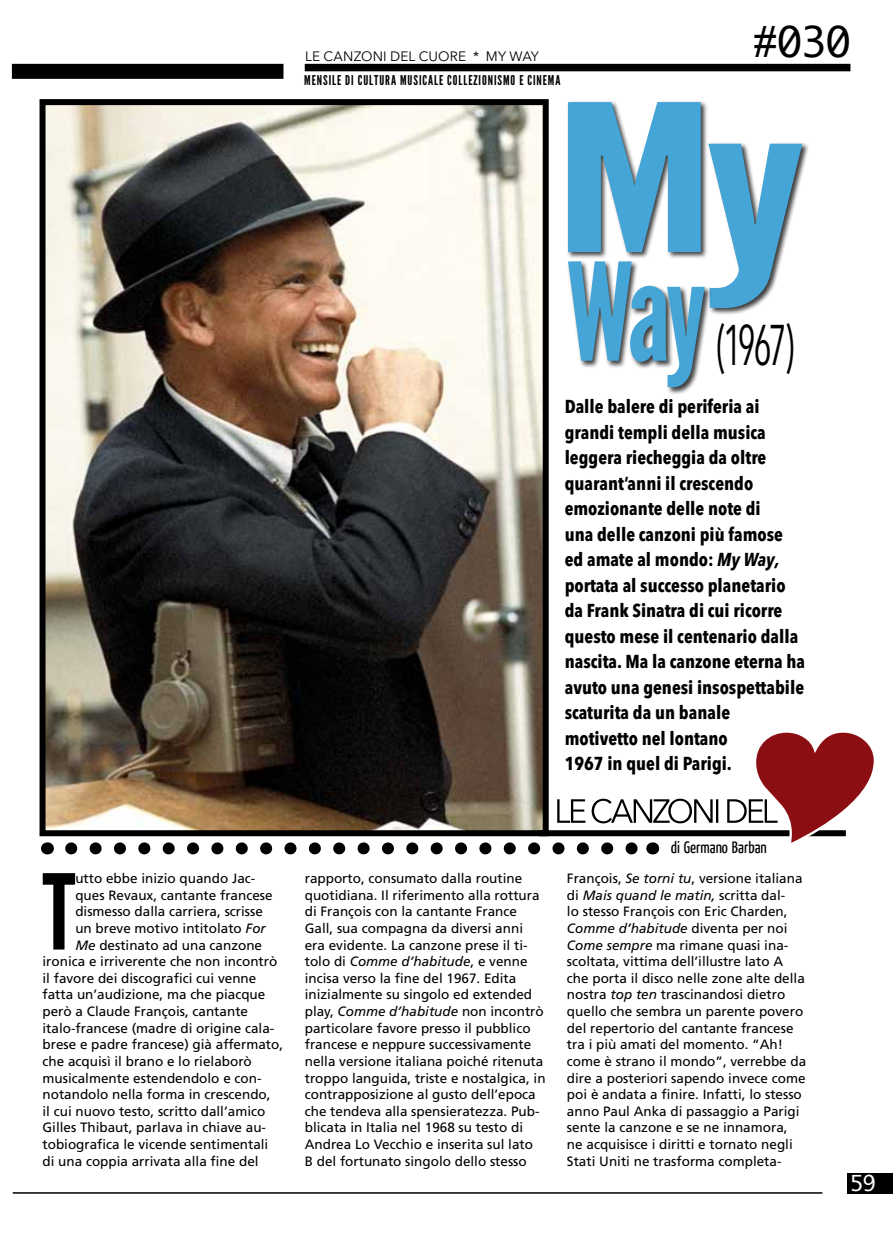
<style>
.page{position:relative;width:893px;height:1234px;background:#fff}
.page>*{position:absolute;margin:0;border:0;box-sizing:border-box;transform-origin:0 0}
.t1{font:103.8px "League Gothic";color:#000}
.t2{font:condensed 56.7px "Avenir Next LT Pro";color:#000;scale:.67 1}
.t3{font:40.5px "Monaco";color:#000}
.t4{font:21px "Monaco";color:#fff}
.t5{font:700 condensed 18.6px/25.5px "Avenir Next LT Pro";color:#000}
.t6{font:16.5px "Yanone Kaffeesatz";color:#000}
.t7{font:13.5px/16.6px "Frutiger";color:#000}
.t8{font:13.5px "League Gothic";letter-spacing:.07em;color:#000}
.t9{font:13.5px "Avenir Next LT Pro";letter-spacing:.015em;color:#000}
.s1{font-style:italic}
</style>
<div class="page">
<hr style="left:13px;top:1191px;width:809px;height:2px;background:#000">
<div style="left:847px;top:1172px;width:45px;height:21px;background:#000"></div>
<div style="left:12px;top:64px;width:271px;height:15px;background:#000"></div>
<div style="left:305px;top:64px;width:545px;height:7px;background:#000"></div>
<img style="left:47px;top:106px;width:495px;height:723px">
<div style="left:40px;top:99px;width:509px;height:737px;border:6px solid #000"></div>
<div style="left:566px;top:100px;width:243px;height:215px;background:#000;opacity:.75"></div>
<svg style="left:568px;top:102px;width:234px;height:206px;fill:#46a5d7"></svg>
<div style="left:566px;top:260px;width:146px;height:135px;background:#000;opacity:.75"></div>
<svg style="left:568px;top:261px;width:137px;height:126px"></svg>
<svg style="left:47px;top:842px;width:1px;height:12px"></svg>
<svg style="left:71px;top:729px;width:803px;height:125px"></svg>
<p class="t9" style="left:305px;top:48px;width:236px">LE CANZONI DEL CUORE * MY WAY</p>
<p class="t8" style="left:304px;top:72px;width:258px">MENSILE DI CULTURA MUSICALE COLLEZIONISMO E CINEMA</p>
<h3 class="t3" style="left:753px;top:16px;width:99px">#030</h3>
<h2 class="t2" style="left:717px;top:311px;width:117px">(1967)</h2>
<p class="t5" style="left:565px;top:393px;width:242px">Dalle balere di periferia ai grandi templi della musica leggera riecheggia da oltre quarant’anni il crescendo emozionante delle note di<br>una delle canzoni più famose ed amate al mondo: <span class="s1">My Way, </span>portata al successo planetario da Frank Sinatra di cui ricorre questo mese il centenario dalla nascita. Ma la canzone eterna ha avuto una genesi insospettabile scaturita da un banale motivetto nel lontano<br>1967 in quel di Parigi.</p>
<h1 class="t1" style="left:43px;top:850px;width:34px">T</h1>
<p class="t7" style="left:75px;top:869px;width:182px">utto ebbe inizio quando Jac-</p>
<p class="t7" style="left:75px;top:886px;width:199px">ques Revaux, cantante francese</p>
<p class="t7" style="left:75px;top:903px;width:189px">dismesso dalla carriera, scrisse</p>
<p class="t7" style="left:75px;top:919px;width:192px">un breve motivo intitolato <span class="s1">For</span></p>
<p class="t7" style="left:75px;top:936px;width:188px"><span class="s1">Me</span> destinato ad una canzone</p>
<p class="t7" style="left:43px;top:952px;width:236px">ironica e irriverente che non incontrò</p>
<p class="t7" style="left:43px;top:969px;width:215px">il favore dei discografici cui venne</p>
<p class="t7" style="left:43px;top:986px;width:224px">fatta un’audizione, ma che piacque</p>
<p class="t7" style="left:43px;top:1002px;width:207px">però a Claude François, cantante</p>
<p class="t7" style="left:43px;top:1019px;width:233px">italo-francese (madre di origine cala-</p>
<p class="t7" style="left:43px;top:1035px;width:242px">brese e padre francese) già affermato,</p>
<p class="t7" style="left:43px;top:1052px;width:211px">che acquisì il brano e lo rielaborò</p>
<p class="t7" style="left:43px;top:1069px;width:221px">musicalmente estendendolo e con-</p>
<p class="t7" style="left:43px;top:1085px;width:230px">notandolo nella forma in crescendo,</p>
<p class="t7" style="left:43px;top:1102px;width:224px">il cui nuovo testo, scritto dall’amico</p>
<p class="t7" style="left:43px;top:1118px;width:225px">Gilles Thibaut, parlava in chiave au-</p>
<p class="t7" style="left:43px;top:1135px;width:227px">tobiografica le vicende sentimentali</p>
<p class="t7" style="left:43px;top:1152px;width:218px">di una coppia arrivata alla fine del</p>
<p class="t6" style="left:671px;top:836px;width:98px">di Germano Barban</p>
<p class="t7" style="left:305px;top:869px;width:242px">rapporto, consumato dalla routine quotidiana. Il riferimento alla rottura di François con la cantante France Gall, sua compagna da diversi anni era evidente. La canzone prese il ti&shy;tolo di <span class="s1">Comme d’habitude</span>, e venne incisa verso la fine del 1967. Edita inizialmente su singolo ed extended play, <span class="s1">Comme d’habitude</span> non incontrò particolare favore presso il pubblico francese e neppure successivamente nella versione italiana poiché ritenuta troppo languida, triste e nostalgica, in contrapposizione al gusto dell’epoca che tendeva alla spensieratezza. Pub&shy;blicata in Italia nel 1968 su testo di Andrea Lo Vecchio e inserita sul lato<br>B del fortunato singolo dello stesso</p>
<p class="t7" style="left:567px;top:869px;width:241px">François, <span class="s1">Se torni tu</span>, versione italiana di <span class="s1">Mais quand le matin,</span> scritta dal-<br>lo stesso François con Eric Charden, <span class="s1">Comme d’habitude</span> diventa per noi <span class="s1">Come sempre</span> ma rimane quasi ina&shy;scoltata, vittima dell’illustre lato A che porta il disco nelle zone alte della nostra <span class="s1">top ten</span> trascinandosi dietro quello che sembra un parente povero del repertorio del cantante francese tra i più amati del momento. “Ah! come è strano il mondo”, verrebbe da dire a posteriori sapendo invece come poi è andata a finire. Infatti, lo stesso anno Paul Anka di passaggio a Parigi sente la canzone e se ne innamora, ne acquisisce i diritti e tornato negli Stati Uniti ne trasforma completa-</p>
<h3 class="t4" style="left:850px;top:1170px;width:27px">59</h3>
</div>
